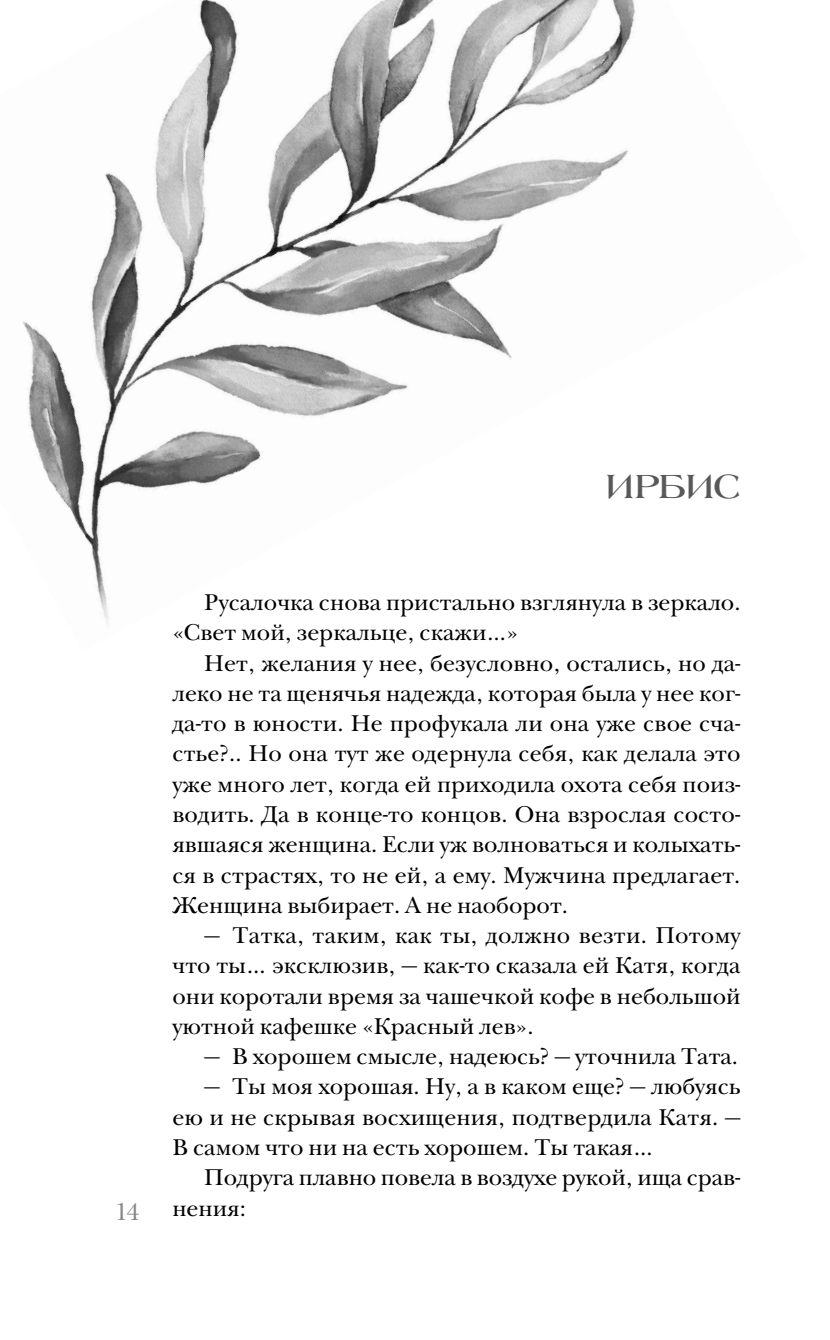
<style>
.page{position:relative;width:830px;height:1340px;background:#fff}
.page>*{position:absolute;margin:0;border:0;box-sizing:border-box;transform-origin:0 0}
.t1{font:700 36px "Laguna";letter-spacing:-.02em;color:#595959}
.t2{font:24.75px "New Baskerville ITC";color:#888}
.t3{font:23.62px/30.4px "New Baskerville ITC";color:#000;text-align:justify}
</style>
<div class="page">
<img style="left:22px;top:0;width:613px;height:624px">
<h1 class="t1" style="left:605px;top:468px;width:136px">ИРБИС</h1>
<p class="t2" style="left:115px;top:1201px;width:26px">14</p>
<p class="t3" style="left:172px;top:589px;width:569px;text-indent:32px">Русалочка снова пристально взглянула в зеркало. «Свет мой, зеркальце, скажи…»</p>
<p class="t3" style="left:172px;top:650px;width:569px;text-indent:32px">Нет, желания у нее, безусловно, остались, но да&shy;леко не та щенячья надежда, которая была у нее ког&shy;да-то в юности. Не профукала ли она уже свое сча&shy;стье?.. Но она тут же одернула себя, как делала это уже много лет, когда ей приходила охота себя поиз&shy;водить. Да в конце-то концов. Она взрослая состо&shy;явшаяся женщина. Если уж волноваться и колыхать&shy;ся в страстях, то не ей, а ему. Мужчина предлагает.<br>Женщина выбирает. А не наоборот.</p>
<p class="t3" style="left:172px;top:922px;width:569px;text-indent:32px">— Татка, таким, как ты, должно везти. Потому что ты… эксклюзив, — как-то сказала ей Катя, когда они коротали время за чашечкой кофе в небольшой уютной кафешке «Красный лев».</p>
<p class="t3" style="left:204px;top:1043px;width:535px">— В хорошем смысле, надеюсь? — уточнила Тата.</p>
<p class="t3" style="left:172px;top:1073px;width:569px;text-indent:32px">— Ты моя хорошая. Ну, а в каком еще? — любуясь ею и не скрывая восхищения, подтвердила Катя. — В самом что ни на есть хорошем. Ты такая…</p>
<p class="t3" style="left:172px;top:1164px;width:569px;text-indent:32px">Подруга плавно повела в воздухе рукой, ища срав&shy;нения:</p>
</div>
